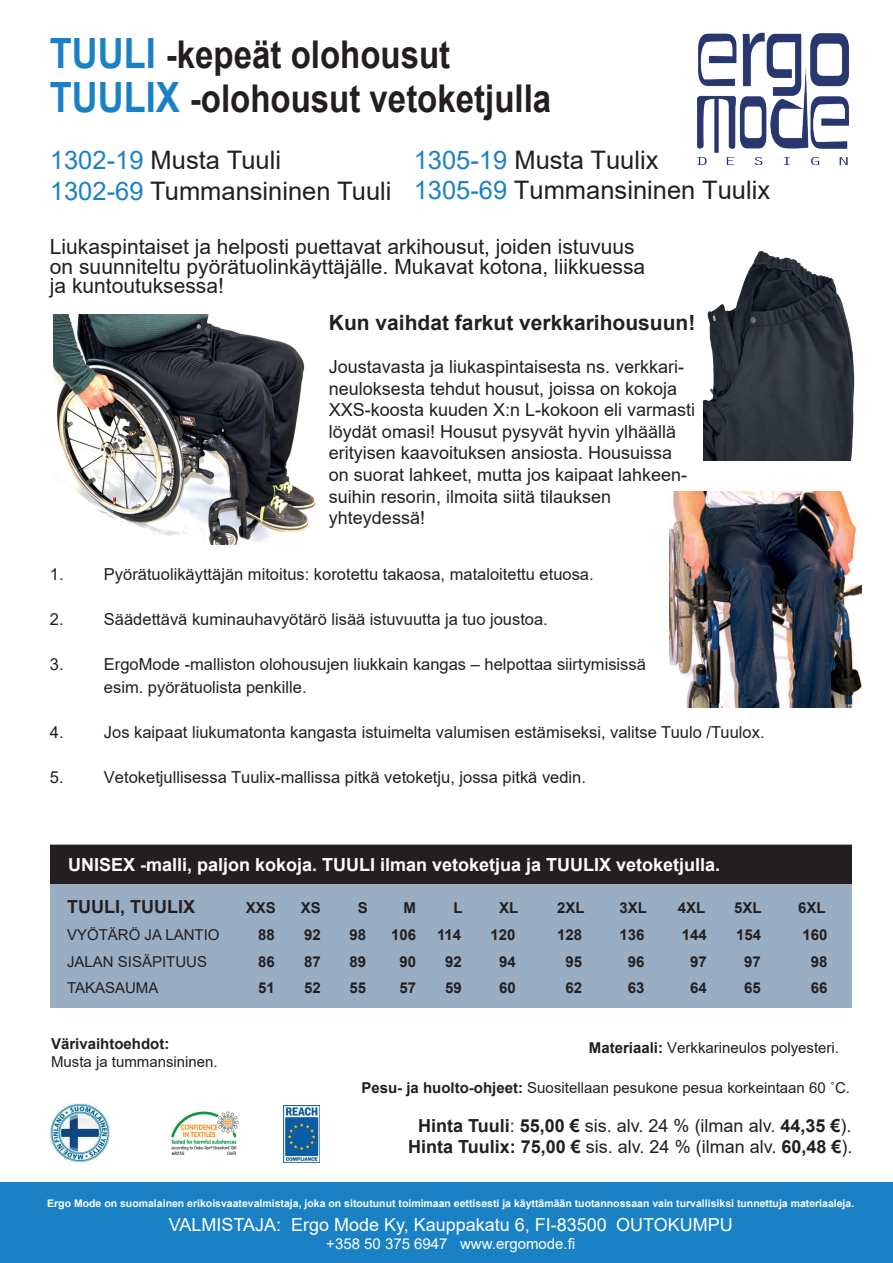
<style>
.page{position:relative;width:893px;height:1263px;background:#fff}
.page>*{position:absolute;margin:0;border:0;box-sizing:border-box;transform-origin:0 0}
.t1{font:700 38.25px/43.2px "Arial";color:#231f20;scale:.86 1}
.t2{font:25.5px/30.6px "Arial";color:#231f20}
.t3{font:21px/19.5px "Arial";color:#231f20}
.t4{font:700 21px "Arial";color:#231f20}
.t5{font:18px/21.6px "Arial";color:#231f20;text-align:center}
.t6{font:700 18px "Arial";color:#fff}
.t7{font:18px "Arial";color:#fff}
.t8{font:700 18px "Arial";color:#231f20}
.t9{font:16.5px/22.5px "Arial";color:#231f20}
.t10{font:15px "Arial";color:#231f20}
.t11{font:700 15px "Arial";color:#231f20}
.t12{font:15px "Arial";color:#fff}
.t13{font:700 10.5px "Arial";color:#fff}
.s1{font-size:41.7px;color:#1b81c5}
.s2{color:#1b81c5}
.s3{font-weight:700}
</style>
<div class="page">
<div style="left:0;top:1182px;width:893px;height:81px;background:#1b81c5"></div>
<img style="left:697px;top:32px;width:152px;height:134px">
<img style="left:51px;top:1103px;width:58px;height:59px">
<img style="left:171px;top:1111px;width:68px;height:43px">
<img style="left:284px;top:1105px;width:35px;height:57px">
<div style="left:50px;top:844px;width:801px;height:164px;background:#99adc3"></div>
<div style="left:50px;top:844px;width:801px;height:39px;background:#231f20"></div>
<img style="left:53px;top:314px;width:263px;height:230px">
<img style="left:704px;top:250px;width:151px;height:211px">
<img style="left:669px;top:491px;width:193px;height:217px">
<h1 class="t1" style="left:50px;top:34px;width:584px"><span class="s1">TUULI</span> -kepeät olohousut<br><span class="s1">TUULIX</span> -olohousut vetoketjulla</h1>
<h2 class="t2" style="left:50px;top:145px;width:343px"><span class="s2">1302-19</span> Musta Tuuli<br><span class="s2">1302-69</span> Tummansininen Tuuli</h2>
<h2 class="t2" style="left:414px;top:144px;width:358px"><span class="s2">1305-19</span> Musta Tuulix<br><span class="s2">1305-69</span> Tummansininen Tuulix</h2>
<p class="t3" style="left:50px;top:237px;width:597px">Liukaspintaiset ja helposti puettavat arkihousut, joiden istuvuus on suunniteltu pyörätuolinkäyttäjälle. Mukavat kotona, liikkuessa ja kuntoutuksessa!</p>
<p class="t4" style="left:329px;top:308px;width:368px">Kun vaihdat farkut verkkarihousuun!</p>
<p class="t5" style="left:329px;top:356px;width:368px;text-align:left">Joustavasta ja liukaspintaisesta ns. verkkari&shy;neuloksesta tehdut housut, joissa on kokoja XXS-koosta kuuden X:n L-kokoon eli varmasti löydät omasi! Housut pysyvät hyvin ylhäällä erityisen kaavoituksen ansiosta. Housuissa on suorat lahkeet, mutta jos kaipaat lahkeen&shy;suihin resorin, ilmoita siitä tilauksen yhteydessä!</p>
<p class="t9" style="left:50px;top:563px;width:15px">1.</p>
<p class="t9" style="left:104px;top:563px;width:491px">Pyörätuolikäyttäjän mitoitus: korotettu takaosa, mataloitettu etuosa.</p>
<p class="t9" style="left:50px;top:608px;width:15px">2.</p>
<p class="t9" style="left:104px;top:608px;width:445px">Säädettävä kuminauhavyötärö lisää istuvuutta ja tuo joustoa.</p>
<p class="t9" style="left:50px;top:653px;width:15px">3.</p>
<p class="t9" style="left:104px;top:653px;width:543px">ErgoMode -malliston olohousujen liukkain kangas – helpottaa siirtymisissä esim. pyörätuolista penkille.</p>
<p class="t9" style="left:50px;top:720px;width:15px">4.</p>
<p class="t9" style="left:104px;top:720px;width:662px">Jos kaipaat liukumatonta kangasta istuimelta valumisen estämiseksi, valitse Tuulo /Tuulox.</p>
<p class="t9" style="left:50px;top:765px;width:15px">5.</p>
<p class="t9" style="left:104px;top:765px;width:484px">Vetoketjullisessa Tuulix-mallissa pitkä vetoketju, jossa pitkä vedin.</p>
<p class="t6" style="left:68px;top:852px;width:654px">UNISEX -malli, paljon kokoja. TUULI ilman vetoketjua ja TUULIX vetoketjulla.</p>
<p class="t8" style="left:67px;top:893px;width:129px">TUULI, TUULIX</p>
<p class="t11" style="left:246px;top:897px;width:32px">XXS</p>
<p class="t11" style="left:301px;top:897px;width:22px">XS</p>
<p class="t11" style="left:358px;top:897px;width:12px">S</p>
<p class="t11" style="left:404px;top:897px;width:14px">M</p>
<p class="t11" style="left:453px;top:897px;width:11px">L</p>
<p class="t11" style="left:499px;top:897px;width:21px">XL</p>
<p class="t11" style="left:557px;top:897px;width:29px">2XL</p>
<p class="t11" style="left:620px;top:897px;width:29px">3XL</p>
<p class="t11" style="left:678px;top:897px;width:29px">4XL</p>
<p class="t11" style="left:734px;top:897px;width:29px">5XL</p>
<p class="t11" style="left:798px;top:897px;width:29px">6XL</p>
<p class="t10" style="left:67px;top:924px;width:154px">VYÖTÄRÖ JA LANTIO</p>
<p class="t11" style="left:258px;top:924px;width:18px">88</p>
<p class="t11" style="left:304px;top:924px;width:18px">92</p>
<p class="t11" style="left:350px;top:924px;width:18px">98</p>
<p class="t11" style="left:391px;top:924px;width:27px">106</p>
<p class="t11" style="left:437px;top:924px;width:26px">114</p>
<p class="t11" style="left:490px;top:924px;width:27px">120</p>
<p class="t11" style="left:557px;top:924px;width:27px">128</p>
<p class="t11" style="left:620px;top:924px;width:27px">136</p>
<p class="t11" style="left:682px;top:924px;width:27px">144</p>
<p class="t11" style="left:736px;top:924px;width:27px">154</p>
<p class="t11" style="left:802px;top:924px;width:27px">160</p>
<p class="t10" style="left:67px;top:951px;width:142px">JALAN SISÄPITUUS</p>
<p class="t11" style="left:258px;top:951px;width:18px">86</p>
<p class="t11" style="left:304px;top:951px;width:18px">87</p>
<p class="t11" style="left:350px;top:951px;width:18px">89</p>
<p class="t11" style="left:399px;top:951px;width:18px">90</p>
<p class="t11" style="left:445px;top:951px;width:18px">92</p>
<p class="t11" style="left:499px;top:951px;width:18px">94</p>
<p class="t11" style="left:566px;top:951px;width:18px">95</p>
<p class="t11" style="left:628px;top:951px;width:18px">96</p>
<p class="t11" style="left:690px;top:951px;width:18px">97</p>
<p class="t11" style="left:744px;top:951px;width:18px">97</p>
<p class="t11" style="left:811px;top:951px;width:18px">98</p>
<p class="t10" style="left:67px;top:977px;width:93px">TAKASAUMA</p>
<p class="t11" style="left:258px;top:977px;width:18px">51</p>
<p class="t11" style="left:304px;top:977px;width:18px">52</p>
<p class="t11" style="left:350px;top:977px;width:18px">55</p>
<p class="t11" style="left:399px;top:977px;width:18px">57</p>
<p class="t11" style="left:445px;top:977px;width:18px">59</p>
<p class="t11" style="left:499px;top:977px;width:18px">60</p>
<p class="t11" style="left:566px;top:977px;width:18px">62</p>
<p class="t11" style="left:628px;top:977px;width:18px">63</p>
<p class="t11" style="left:690px;top:977px;width:18px">64</p>
<p class="t11" style="left:744px;top:977px;width:18px">65</p>
<p class="t11" style="left:811px;top:977px;width:18px">66</p>
<p class="t11" style="left:51px;top:1033px;width:120px">Värivaihtoehdot:</p>
<p class="t10" style="left:51px;top:1051px;width:168px">Musta ja tummansininen.</p>
<p class="t10" style="left:589px;top:1037px;width:252px"><span class="s3">Materiaali:</span> Verkkarineulos polyesteri.</p>
<p class="t10" style="left:361px;top:1077px;width:490px"><span class="s3">Pesu- ja huolto-ohjeet:</span> Suositellaan pesukone pesua korkeintaan 60 ˚C.</p>
<p class="t5" style="left:408px;top:1114px;width:446px"><span class="s3">Hinta Tuuli</span>: <span class="s3">55,00 €</span> sis. alv. 24 % (ilman alv. <span class="s3">44,35 €</span>).<br><span class="s3">Hinta Tuulix: 75,00 €</span> sis. alv. 24 % (ilman alv. <span class="s3">60,48 €</span>).</p>
<p class="t13" style="left:47px;top:1196px;width:809px">Ergo Mode on suomalainen erikoisvaatevalmistaja, joka on sitoutunut toimimaan eettisesti ja käyttämään tuotannossaan vain turvallisiksi tunnettuja materiaaleja.</p>
<p class="t7" style="left:169px;top:1212px;width:566px">VALMISTAJA: Ergo Mode Ky, Kauppakatu 6, FI-83500 OUTOKUMPU</p>
<p class="t12" style="left:326px;top:1233px;width:250px">+358 50 375 6947 www.ergomode.fi</p>
</div>
